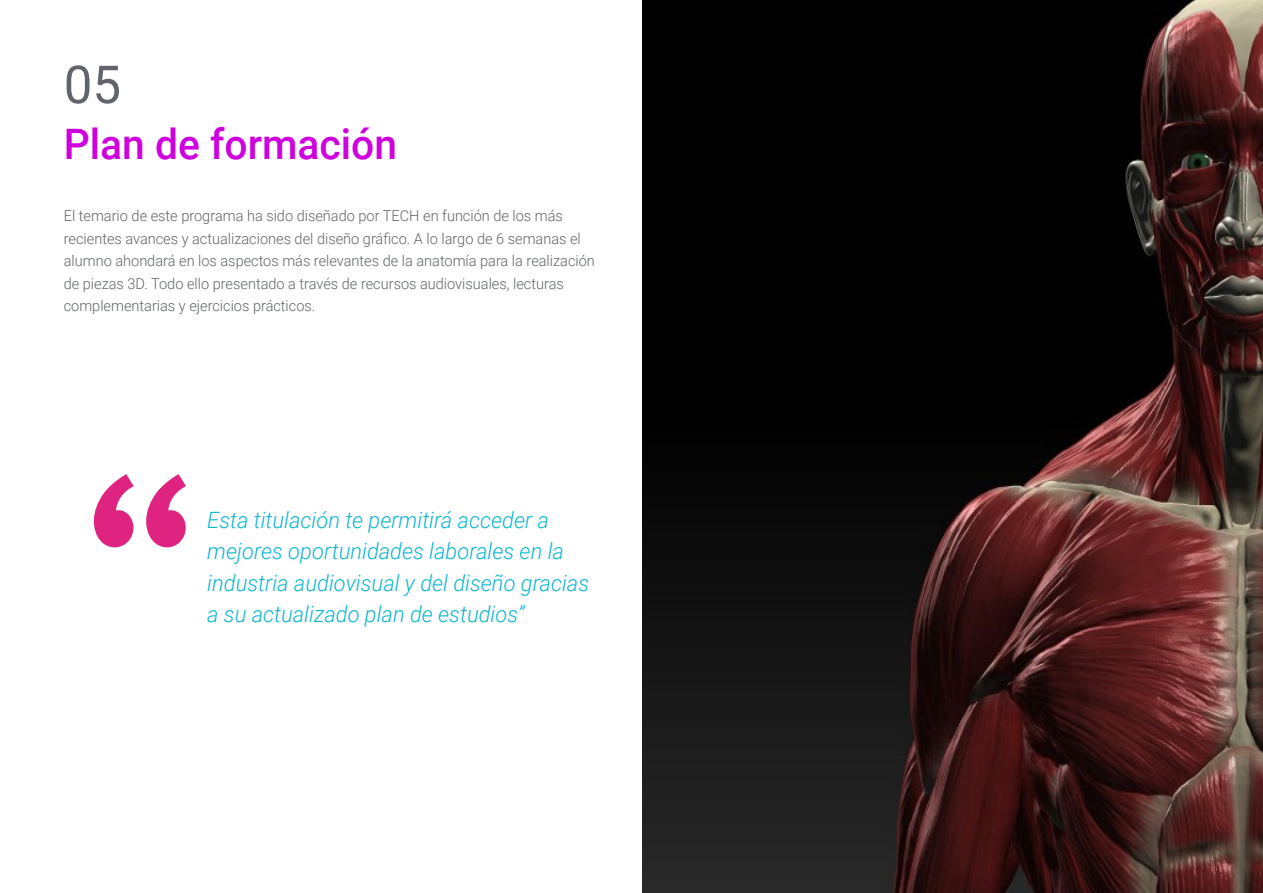
<style>
.page{position:relative;width:1263px;height:893px;background:#fff}
.page>*{position:absolute;margin:0;border:0;box-sizing:border-box;transform-origin:0 0}
.t1{font:52.5px "Roboto";color:#61646a}
.t2{font:500 42px "Roboto";color:#ce00de}
.t3{font:italic 300 22.5px/31.5px "Roboto";color:#0fb6cf}
.t4{font:300 15px/22.5px "Roboto";color:#61646a}
</style>
<div class="page">
<svg style="left:94px;top:474px;width:92px;height:73px"></svg>
<img style="left:642px;top:0;width:621px;height:893px">
<h1 class="t1" style="left:64px;top:48px;width:59px">05</h1>
<h2 class="t2" style="left:64px;top:115px;width:335px">Plan de formación</h2>
<p class="t4" style="left:64px;top:204px;width:533px">El temario de este programa ha sido diseñado por TECH en función de los más recientes avances y actualizaciones del diseño gráfico. A lo largo de 6 semanas el alumno ahondará en los aspectos más relevantes de la anatomía para la realización de piezas 3D. Todo ello presentado a través de recursos audiovisuales, lecturas complementarias y ejercicios prácticos.</p>
<h3 class="t3" style="left:207px;top:503px;width:383px">Esta titulación te permitirá acceder a mejores oportunidades laborales en la industria audiovisual y del diseño gracias a su actualizado plan de estudios”</h3>
</div>
